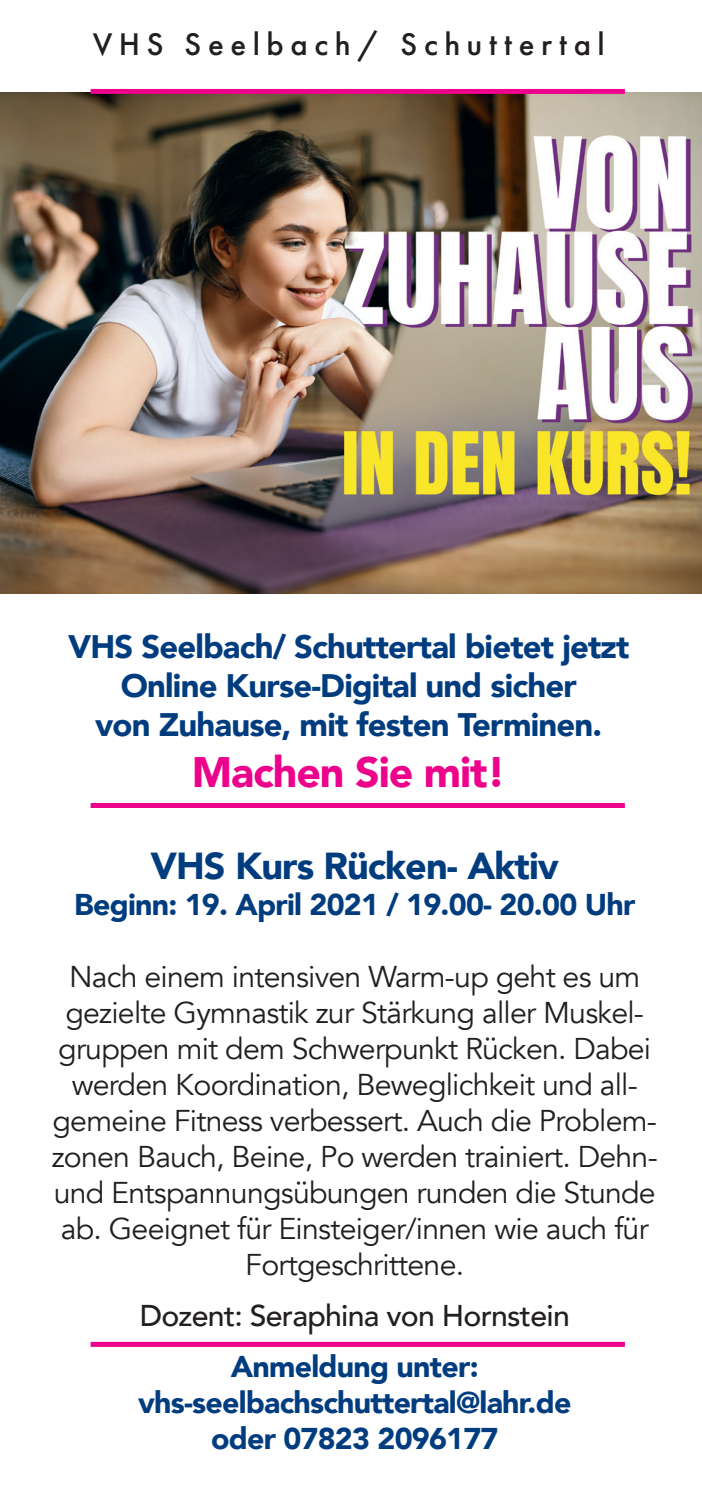
<style>
.page{position:relative;width:702px;height:1489px;background:#fff}
.page>*{position:absolute;margin:0;border:0;box-sizing:border-box;transform-origin:0 0}
.t1{font:900 42.5px "Avenir";letter-spacing:-.025em;color:#ed028c}
.t2{font:900 37.5px "Avenir";letter-spacing:-.025em;color:#013c7f}
.t3{font:900 32.5px "Avenir";letter-spacing:-.025em;color:#013c7f}
.t4{font:500 32.5px "Futura PT";letter-spacing:.2em;color:#231f20}
.t5{font:30px/36px "Avenir";letter-spacing:-.025em;color:#231f20;text-align:center}
.t6{font:900 30px "Avenir";letter-spacing:-.025em;color:#013c7f}
.t7{font:500 30px "Avenir";letter-spacing:-.025em;color:#231f20}
</style>
<div class="page">
<img style="left:0;top:92px;width:702px;height:501px">
<div style="left:91px;top:89px;width:533px;height:5px;background:#ed028c"></div>
<div style="left:91px;top:803px;width:533px;height:5px;background:#ed028c"></div>
<div style="left:91px;top:1341px;width:533px;height:5px;background:#ed028c"></div>
<p class="t4" style="left:93px;top:25px;width:513px">VHS Seelbach/ Schuttertal</p>
<p class="t3" style="left:68px;top:619px;width:563px">VHS Seelbach/ Schuttertal bietet jetzt</p>
<p class="t3" style="left:121px;top:658px;width:457px">Online Kurse-Digital und sicher</p>
<p class="t3" style="left:95px;top:697px;width:508px">von Zuhause, mit festen Terminen.</p>
<p class="t1" style="left:192px;top:736px;width:315px">Machen Sie mit!</p>
<p class="t2" style="left:150px;top:833px;width:410px">VHS Kurs Rücken- Aktiv</p>
<p class="t6" style="left:74px;top:878px;width:562px">Beginn: 19. April 2021 / 19.00- 20.00 Uhr</p>
<p class="t5" style="left:52px;top:958px;width:607px">Nach einem intensiven Warm-up geht es um gezielte Gymnastik zur Stärkung aller Muskel&shy;gruppen mit dem Schwerpunkt Rücken. Dabei werden Koordination, Beweglichkeit und all&shy;gemeine Fitness verbessert. Auch die Problem&shy;zonen Bauch, Beine, Po werden trainiert. Dehn&shy;und Entspannungsübungen runden die Stunde ab. Geeignet für Einsteiger/innen wie auch für Fortgeschrittene.</p>
<p class="t7" style="left:140px;top:1289px;width:431px">Dozent: Seraphina von Hornstein</p>
<p class="t6" style="left:231px;top:1340px;width:249px">Anmeldung unter:</p>
<p class="t6" style="left:138px;top:1376px;width:435px">vhs-seelbachschuttertal@lahr.de</p>
<p class="t6" style="left:211px;top:1412px;width:289px">oder 07823 2096177</p>
</div>
